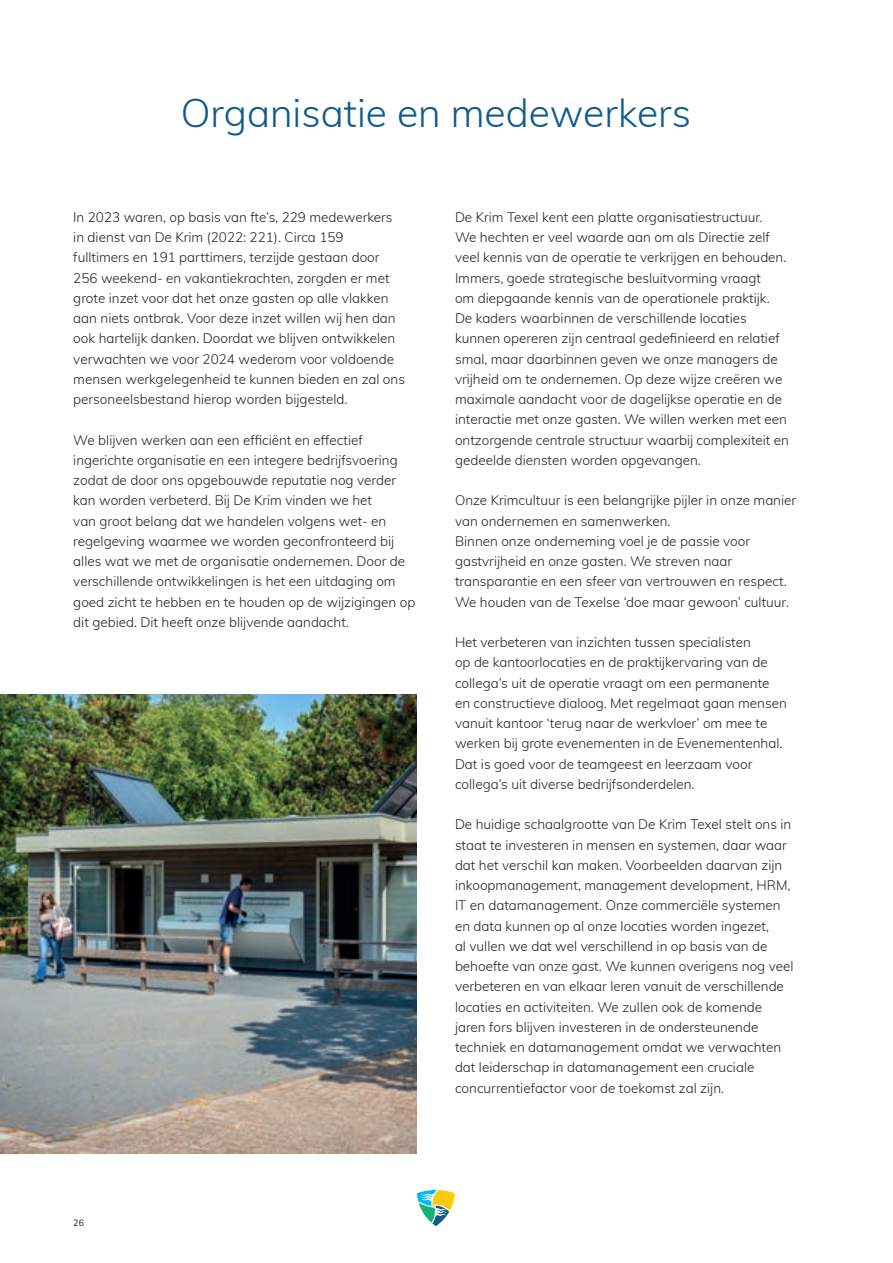
<style>
.page{position:relative;width:893px;height:1263px;background:#fff}
.page>*{position:absolute;margin:0;border:0;box-sizing:border-box;transform-origin:0 0}
.t1{font:300 39px "Muli";color:#0f5c8b}
.t2{font:300 13.5px/20.2px "Muli";color:#231f20}
.t3{font:9px "Muli";color:#231f20}
</style>
<div class="page">
<svg style="left:417px;top:1190px;width:38px;height:36px"></svg>
<img style="left:0;top:694px;width:417px;height:459px">
<h1 class="t1" style="left:181px;top:85px;width:512px">Organisatie en medewerkers</h1>
<p class="t2" style="left:73px;top:206px;width:333px">In 2023 waren, op basis van fte’s, 229 medewerkers in dienst van De Krim (2022: 221). Circa 159<br>fulltimers en 191 parttimers, terzijde gestaan door 256 weekend- en vakantiekrachten, zorgden er met grote inzet voor dat het onze gasten op alle vlakken aan niets ontbrak. Voor deze inzet willen wij hen dan ook hartelijk danken. Doordat we blijven ontwikkelen verwachten we voor 2024 wederom voor voldoende mensen werkgelegenheid te kunnen bieden en zal ons personeelsbestand hierop worden bijgesteld.</p>
<p class="t2" style="left:73px;top:429px;width:344px">We blijven werken aan een efficiënt en effectief ingerichte organisatie en een integere bedrijfsvoering zodat de door ons opgebouwde reputatie nog verder kan worden verbeterd. Bij De Krim vinden we het<br>van groot belang dat we handelen volgens wet- en regelgeving waarmee we worden geconfronteerd bij alles wat we met de organisatie ondernemen. Door de verschillende ontwikkelingen is het een uitdaging om goed zicht te hebben en te houden op de wijzigingen op dit gebied. Dit heeft onze blijvende aandacht.</p>
<p class="t2" style="left:455px;top:206px;width:336px">De Krim Texel kent een platte organisatiestructuur.<br>We hechten er veel waarde aan om als Directie zelf veel kennis van de operatie te verkrijgen en behouden.<br>Immers, goede strategische besluitvorming vraagt<br>om diepgaande kennis van de operationele praktijk.<br>De kaders waarbinnen de verschillende locaties kunnen opereren zijn centraal gedefinieerd en relatief smal, maar daarbinnen geven we onze managers de vrijheid om te ondernemen. Op deze wijze creëren we maximale aandacht voor de dagelijkse operatie en de interactie met onze gasten. We willen werken met een ontzorgende centrale structuur waarbij complexiteit en gedeelde diensten worden opgevangen.</p>
<p class="t2" style="left:455px;top:490px;width:343px">Onze Krimcultuur is een belangrijke pijler in onze manier van ondernemen en samenwerken.<br>Binnen onze onderneming voel je de passie voor gastvrijheid en onze gasten. We streven naar transparantie en een sfeer van vertrouwen en respect.<br>We houden van de Texelse ‘doe maar gewoon’ cultuur.</p>
<p class="t2" style="left:455px;top:631px;width:333px">Het verbeteren van inzichten tussen specialisten<br>op de kantoorlocaties en de praktijkervaring van de collega’s uit de operatie vraagt om een permanente en constructieve dialoog. Met regelmaat gaan mensen vanuit kantoor ‘terug naar de werkvloer’ om mee te werken bij grote evenementen in de Evenementenhal.<br>Dat is goed voor de teamgeest en leerzaam voor collega’s uit diverse bedrijfsonderdelen.</p>
<p class="t2" style="left:455px;top:814px;width:340px">De huidige schaalgrootte van De Krim Texel stelt ons in staat te investeren in mensen en systemen, daar waar dat het verschil kan maken. Voorbeelden daarvan zijn inkoopmanagement, management development, HRM, IT en datamanagement. Onze commerciële systemen en data kunnen op al onze locaties worden ingezet,<br>al vullen we dat wel verschillend in op basis van de behoefte van onze gast. We kunnen overigens nog veel verbeteren en van elkaar leren vanuit de verschillende locaties en activiteiten. We zullen ook de komende jaren fors blijven investeren in de ondersteunende techniek en datamanagement omdat we verwachten dat leiderschap in datamanagement een cruciale concurrentiefactor voor de toekomst zal zijn.</p>
<p class="t3" style="left:73px;top:1216px;width:12px">26</p>
</div>
